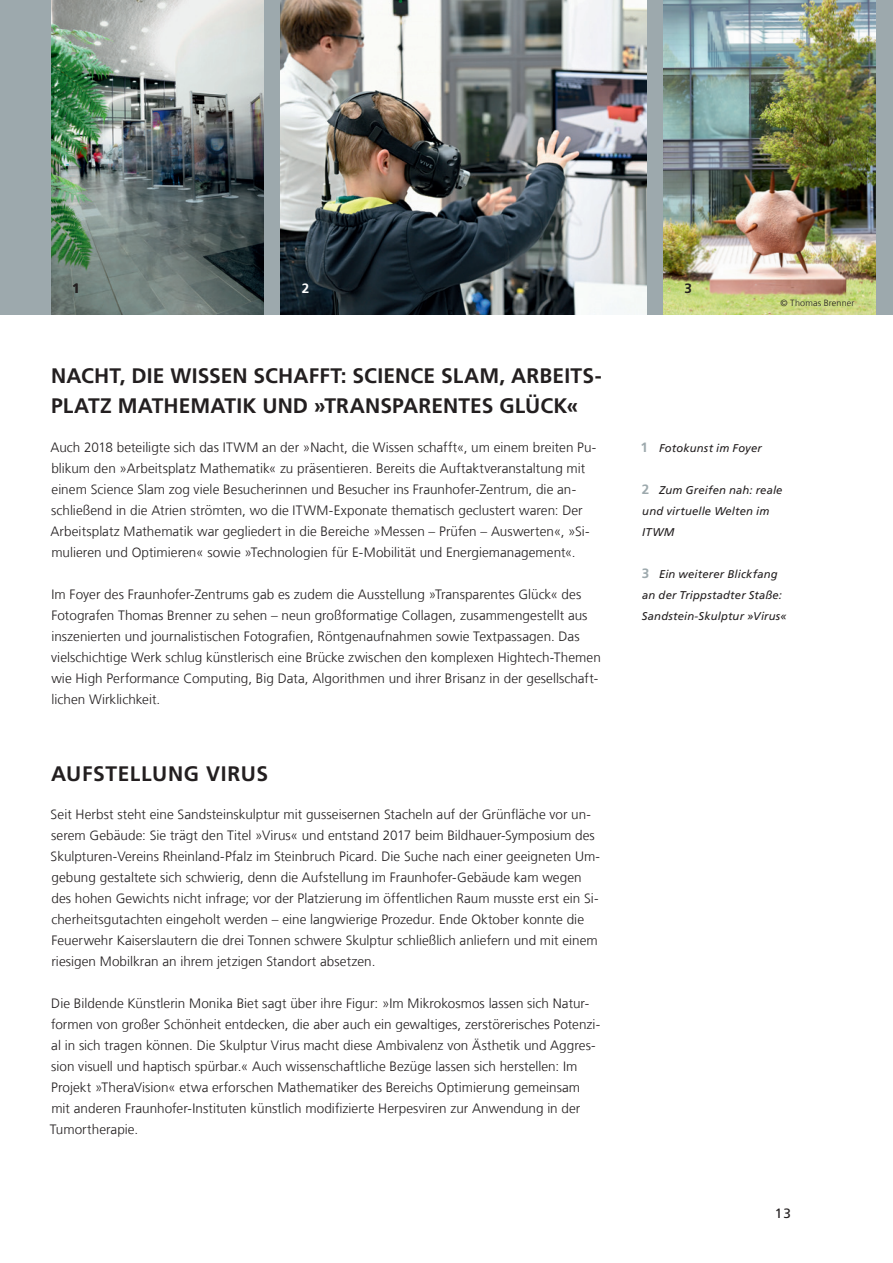
<style>
.page{position:relative;width:893px;height:1263px;background:#fff}
.page>*{position:absolute;margin:0;border:0;box-sizing:border-box;transform-origin:0 0}
.t1{font:700 21px/30px "Frutiger LT Com";letter-spacing:.01em;color:#231f20}
.t2{font:700 21px "Frutiger LT Com";letter-spacing:.03em;color:#231f20}
.t3{font:300 13.5px/21px "Frutiger LT Com";letter-spacing:.005em;color:#231f20}
.t4{font:13.5px "Frutiger LT Com";color:#231f20}
.t5{font:700 13.5px "Frutiger LT Com";color:#231f20}
.t6{font:700 13.5px "Frutiger LT Com";color:#fff}
.t7{font:italic 11.25px/21px "Frutiger LT Com";letter-spacing:.015em;color:#231f20}
.t8{font:300 9px "Frutiger LT Com";letter-spacing:.015em;color:#231f20}
.s1{font-weight:700;font-style:normal;font-size:13.5px;color:#9da9ad}
</style>
<div class="page">
<div style="left:0;top:0;width:893px;height:315px;background:#9da9ad"></div>
<img style="left:281px;top:0;width:365px;height:315px">
<img style="left:51px;top:0;width:213px;height:315px">
<img style="left:663px;top:0;width:213px;height:315px">
<p class="t5" style="left:72px;top:281px;width:9px">1</p>
<p class="t6" style="left:302px;top:281px;width:9px">2</p>
<p class="t5" style="left:685px;top:281px;width:9px">3</p>
<p class="t8" style="left:781px;top:298px;width:75px">© Thomas Brenner</p>
<h1 class="t1" style="left:51px;top:361px;width:552px">NACHT, DIE WISSEN SCHAFFT: SCIENCE SLAM, ARBEITS-<br>PLATZ MATHEMATIK UND »TRANSPARENTES GLÜCK«</h1>
<p class="t3" style="left:50px;top:436px;width:547px">Auch 2018 beteiligte sich das ITWM an der »Nacht, die Wissen schafft«, um einem breiten Pu&shy;blikum den »Arbeitsplatz Mathematik« zu präsentieren. Bereits die Auftaktveranstaltung mit einem Science Slam zog viele Besucherinnen und Besucher ins Fraunhofer-Zentrum, die an&shy;schließend in die Atrien strömten, wo die ITWM-Exponate thematisch geclustert waren: Der Arbeitsplatz Mathematik war gegliedert in die Bereiche »Messen – Prüfen – Auswerten«, »Si&shy;mulieren und Optimieren« sowie »Technologien für E-Mobilität und Energiemanagement«.</p>
<p class="t3" style="left:51px;top:583px;width:551px">Im Foyer des Fraunhofer-Zentrums gab es zudem die Ausstellung »Transparentes Glück« des Fotografen Thomas Brenner zu sehen – neun großformatige Collagen, zusammengestellt aus inszenierten und journalistischen Fotografien, Röntgenaufnahmen sowie Textpassagen. Das vielschichtige Werk schlug künstlerisch eine Brücke zwischen den komplexen Hightech-Themen wie High Performance Computing, Big Data, Algorithmen und ihrer Brisanz in der gesellschaft&shy;lichen Wirklichkeit.</p>
<h1 class="t2" style="left:51px;top:762px;width:219px">AUFSTELLUNG VIRUS</h1>
<p class="t3" style="left:51px;top:804px;width:551px">Seit Herbst steht eine Sandsteinskulptur mit gusseisernen Stacheln auf der Grünfläche vor un&shy;serem Gebäude: Sie trägt den Titel »Virus« und entstand 2017 beim Bildhauer-Symposium des Skulpturen-Vereins Rheinland-Pfalz im Steinbruch Picard. Die Suche nach einer geeigneten Um&shy;gebung gestaltete sich schwierig, denn die Aufstellung im Fraunhofer-Gebäude kam wegen des hohen Gewichts nicht infrage; vor der Platzierung im öffentlichen Raum musste erst ein Si&shy;cherheitsgutachten eingeholt werden – eine langwierige Prozedur. Ende Oktober konnte die Feuerwehr Kaiserslautern die drei Tonnen schwere Skulptur schließlich anliefern und mit einem riesigen Mobilkran an ihrem jetzigen Standort absetzen.</p>
<p class="t3" style="left:50px;top:993px;width:552px">Die Bildende Künstlerin Monika Biet sagt über ihre Figur: »Im Mikrokosmos lassen sich Natur&shy;formen von großer Schönheit entdecken, die aber auch ein gewaltiges, zerstörerisches Potenzi&shy;al in sich tragen können. Die Skulptur Virus macht diese Ambivalenz von Ästhetik und Aggres&shy;sion visuell und haptisch spürbar.« Auch wissenschaftliche Bezüge lassen sich herstellen: Im Projekt »TheraVision« etwa erforschen Mathematiker des Bereichs Optimierung gemeinsam mit anderen Fraunhofer-Instituten künstlich modifizierte Herpesviren zur Anwendung in der Tumortherapie.</p>
<p class="t7" style="left:640px;top:437px;width:123px"><span class="s1">1</span> Fotokunst im Foyer</p>
<p class="t7" style="left:642px;top:479px;width:142px"><span class="s1">2</span> Zum Greifen nah: reale und virtuelle Welten im<br>ITWM</p>
<p class="t7" style="left:642px;top:563px;width:146px"><span class="s1">3</span> Ein weiterer Blickfang an der Trippstadter Staße:<br>Sandstein-Skulptur »Virus«</p>
<p class="t4" style="left:775px;top:1205px;width:18px">13</p>
</div>
